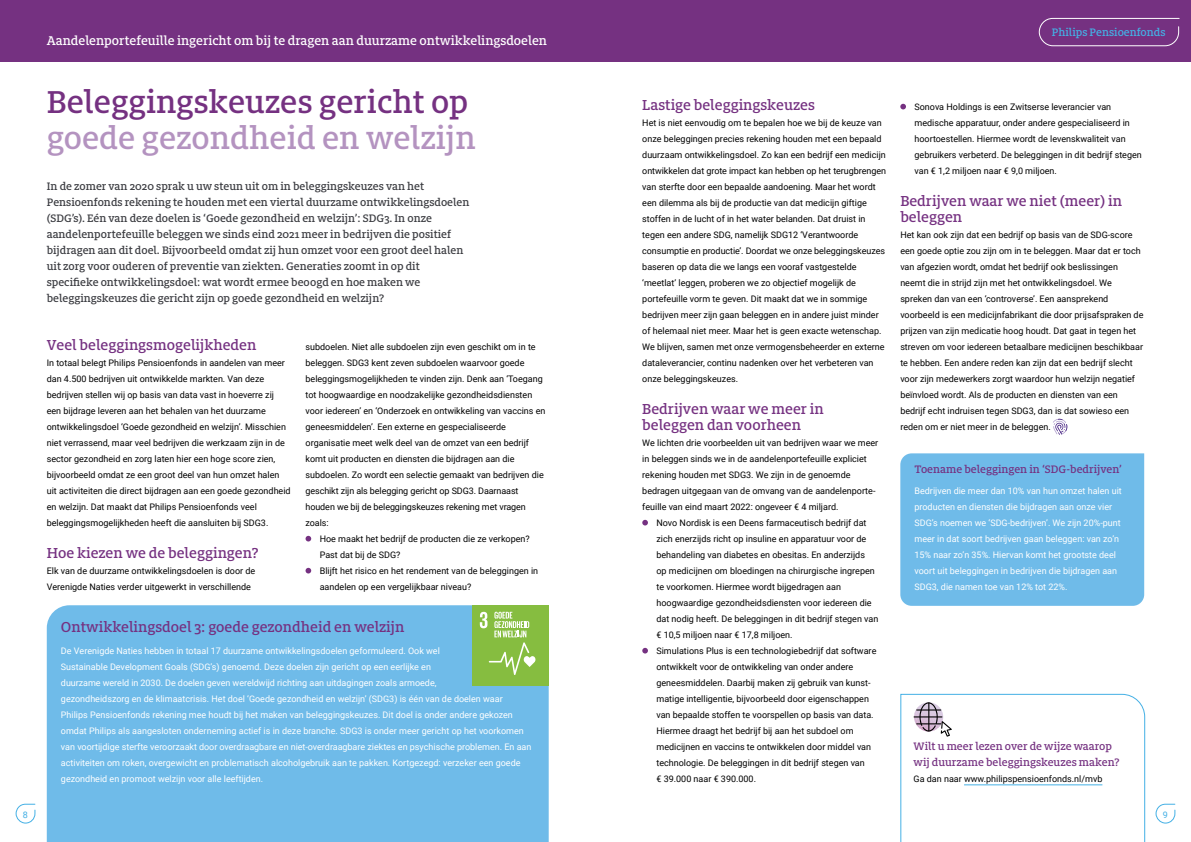
<style>
.page{position:relative;width:1191px;height:842px;background:#fff}
.page>*{position:absolute;margin:0;border:0;box-sizing:border-box;transform-origin:0 0}
.t1{font:500 35px "Milo Slab Pro";color:#753181}
.t2{font:500 35px "Milo Slab Pro";color:#b493c0}
.t3{font:500 16px/16px "Milo Slab Pro";color:#753181}
.t4{font:500 14px "Milo Slab Pro";color:#fff}
.t5{font:500 12px/16px "Milo Slab Pro";color:#3b3c41}
.t6{font:500 12px/16px "Milo Slab Pro";color:#753181}
.t7{font:500 12px "Milo Slab Pro";color:#44b0e5}
.t8{font:9px/16px "Roboto";color:#000}
.t9{font:9px/16px "Roboto";color:#fff}
.t10{font:9px "Roboto";color:#44b0e5}
</style>
<div class="page">
<div style="left:0;top:0;width:595px;height:62px;background:#753181"></div>
<div style="left:595px;top:0;width:596px;height:62px;background:#753181"></div>
<svg style="left:1038px;top:17px;width:142px;height:30px"></svg>
<svg style="left:305px;top:536px;width:6px;height:5px"></svg>
<svg style="left:305px;top:568px;width:6px;height:5px"></svg>
<svg style="left:642px;top:520px;width:6px;height:5px"></svg>
<svg style="left:642px;top:648px;width:6px;height:5px"></svg>
<svg style="left:900px;top:104px;width:6px;height:5px"></svg>
<svg style="left:1053px;top:419px;width:14px;height:16px"></svg>
<div style="left:900px;top:453px;width:244px;height:153px;background:#6fbbe9"></div>
<svg style="left:900px;top:693px;width:245px;height:149px"></svg>
<hr style="left:964px;top:785px;width:138px;height:1px;background:#44b0e5">
<div style="left:47px;top:605px;width:502px;height:237px;background:#6fbbe9"></div>
<div style="left:472px;top:605px;width:77px;height:80px;background:#86bd40"></div>
<svg style="left:480px;top:612px;width:55px;height:63px"></svg>
<svg style="left:15px;top:803px;width:21px;height:21px"></svg>
<svg style="left:1155px;top:803px;width:20px;height:21px"></svg>
<h3 class="t4" style="left:47px;top:32px;width:502px">Aandelenportefeuille ingericht om bij te dragen aan duurzame ontwikkelingsdoelen</h3>
<h1 class="t1" style="left:47px;top:80px;width:423px">Beleggingskeuzes gericht op</h1>
<h1 class="t2" style="left:47px;top:116px;width:430px">goede gezondheid en welzijn</h1>
<p class="t5" style="left:47px;top:178px;width:424px">In de zomer van 2020 sprak u uw steun uit om in beleggingskeuzes van het Pensioenfonds rekening te houden met een viertal duurzame ontwikkelingsdoelen (SDG’s). Eén van deze doelen is ‘Goede gezondheid en welzijn’: SDG3. In onze aandelenportefeuille beleggen we sinds eind 2021 meer in bedrijven die positief bijdragen aan dit doel. Bijvoorbeeld omdat zij hun omzet voor een groot deel halen uit zorg voor ouderen of preventie van ziekten. Generaties zoomt in op dit specifieke ontwikkelingsdoel: wat wordt ermee beoogd en hoe maken we beleggingskeuzes die gericht zijn op goede gezondheid en welzijn?</p>
<h2 class="t3" style="left:47px;top:336px;width:211px">Veel beleggingsmogelijkheden</h2>
<p class="t8" style="left:47px;top:354px;width:245px">In totaal belegt Philips Pensioenfonds in aandelen van meer dan 4.500 bedrijven uit ontwikkelde markten. Van deze bedrijven stellen wij op basis van data vast in hoeverre zij een bijdrage leveren aan het behalen van het duurzame ontwikkelingsdoel ‘Goede gezondheid en welzijn’. Misschien niet verrassend, maar veel bedrijven die werkzaam zijn in de sector gezondheid en zorg laten hier een hoge score zien, bijvoorbeeld omdat ze een groot deel van hun omzet halen uit activiteiten die direct bijdragen aan een goede gezondheid en welzijn. Dat maakt dat Philips Pensioenfonds veel beleggingsmogelijkheden heeft die aansluiten bij SDG3.</p>
<h2 class="t3" style="left:47px;top:544px;width:213px">Hoe kiezen we de beleggingen?</h2>
<p class="t8" style="left:47px;top:562px;width:210px">Elk van de duurzame ontwikkelingsdoelen is door de<br>Verenigde Naties verder uitgewerkt in verschillende</p>
<p class="t8" style="left:305px;top:338px;width:232px">subdoelen. Niet alle subdoelen zijn even geschikt om in te</p>
<p class="t8" style="left:305px;top:354px;width:220px">beleggen. SDG3 kent zeven subdoelen waarvoor goede</p>
<p class="t8" style="left:305px;top:370px;width:239px">beleggingsmogelijkheden te vinden zijn. Denk aan ‘Toegang</p>
<p class="t8" style="left:305px;top:386px;width:228px">tot hoogwaardige en noodzakelijke gezondheidsdiensten</p>
<p class="t8" style="left:305px;top:402px;width:241px">voor iedereen’ en ‘Onderzoek en ontwikkeling van vaccins en</p>
<p class="t8" style="left:305px;top:418px;width:202px">geneesmiddelen’. Een externe en gespecialiseerde</p>
<p class="t8" style="left:305px;top:434px;width:225px">organisatie meet welk deel van de omzet van een bedrijf</p>
<p class="t8" style="left:305px;top:450px;width:210px">komt uit producten en diensten die bijdragen aan die</p>
<p class="t8" style="left:305px;top:466px;width:240px">subdoelen. Zo wordt een selectie gemaakt van bedrijven die</p>
<p class="t8" style="left:305px;top:482px;width:214px">geschikt zijn als belegging gericht op SDG3. Daarnaast</p>
<p class="t8" style="left:305px;top:498px;width:222px">houden we bij de beleggingskeuzes rekening met vragen</p>
<p class="t8" style="left:305px;top:514px;width:24px">zoals:</p>
<p class="t8" style="left:320px;top:530px;width:211px">Hoe maakt het bedrijf de producten die ze verkopen?</p>
<p class="t8" style="left:320px;top:546px;width:82px">Past dat bij de SDG?</p>
<p class="t8" style="left:320px;top:562px;width:220px">Blijft het risico en het rendement van de beleggingen in</p>
<p class="t8" style="left:320px;top:578px;width:153px">aandelen op een vergelijkbaar niveau?</p>
<h2 class="t3" style="left:61px;top:618px;width:345px">Ontwikkelingsdoel 3: goede gezondheid en welzijn</h2>
<p class="t9" style="left:61px;top:642px;width:472px">De Verenigde Naties hebben in totaal 17 duurzame ontwikkelingsdoelen geformuleerd. Ook wel<br>Sustainable Development Goals (SDG’s) genoemd. Deze doelen zijn gericht op een eerlijke en<br>duurzame wereld in 2030. De doelen geven wereldwijd richting aan uitdagingen zoals armoede,<br>gezondheidszorg en de klimaatcrisis. Het doel ‘Goede gezondheid en welzijn’ (SDG3) is één van de doelen waar Philips Pensioenfonds rekening mee houdt bij het maken van beleggingskeuzes. Dit doel is onder andere gekozen omdat Philips als aangesloten onderneming actief is in deze branche. SDG3 is onder meer gericht op het voorkomen van voortijdige sterfte veroorzaakt door overdraagbare en niet-overdraagbare ziektes en psychische problemen. En aan activiteiten om roken, overgewicht en problematisch alcoholgebruik aan te pakken. Kortgezegd: verzeker een goede gezondheid en promoot welzijn voor alle leeftijden.</p>
<h3 class="t7" style="left:1052px;top:25px;width:115px">Philips Pensioenfonds</h3>
<h2 class="t3" style="left:642px;top:96px;width:174px">Lastige beleggingskeuzes</h2>
<p class="t8" style="left:642px;top:114px;width:245px">Het is niet eenvoudig om te bepalen hoe we bij de keuze van onze beleggingen precies rekening houden met een bepaald duurzaam ontwikkelingsdoel. Zo kan een bedrijf een medicijn ontwikkelen dat grote impact kan hebben op het terugbrengen van sterfte door een bepaalde aandoening. Maar het wordt een dilemma als bij de productie van dat medicijn giftige stoffen in de lucht of in het water belanden. Dat druist in tegen een andere SDG, namelijk SDG12 ‘Verantwoorde consumptie en productie’. Doordat we onze beleggingskeuzes baseren op data die we langs een vooraf vastgestelde ‘meetlat’ leggen, proberen we zo objectief mogelijk de portefeuille vorm te geven. Dit maakt dat we in sommige bedrijven meer zijn gaan beleggen en in andere juist minder of helemaal niet meer. Maar het is geen exacte wetenschap.<br>We blijven, samen met onze vermogensbeheerder en externe dataleverancier, continu nadenken over het verbeteren van onze beleggingskeuzes.</p>
<h2 class="t3" style="left:642px;top:400px;width:183px">Bedrijven waar we meer in beleggen dan voorheen</h2>
<p class="t8" style="left:642px;top:434px;width:237px">We lichten drie voorbeelden uit van bedrijven waar we meer in beleggen sinds we in de aandelenportefeuille expliciet rekening houden met SDG3. We zijn in de genoemde bedragen uitgegaan van de omvang van de aandelenporte&shy;feuille van eind maart 2022: ongeveer € 4 miljard.</p>
<p class="t8" style="left:656px;top:514px;width:223px">Novo Nordisk is een Deens farmaceutisch bedrijf dat zich enerzijds richt op insuline en apparatuur voor de behandeling van diabetes en obesitas. En anderzijds<br>op medicijnen om bloedingen na chirurgische ingrepen te voorkomen. Hiermee wordt bijgedragen aan hoogwaardige gezondheidsdiensten voor iedereen die dat nodig heeft. De beleggingen in dit bedrijf stegen van € 10,5 miljoen naar € 17,8 miljoen.<br>Simulations Plus is een technologiebedrijf dat software ontwikkelt voor de ontwikkeling van onder andere geneesmiddelen. Daarbij maken zij gebruik van kunst&shy;matige intelligentie, bijvoorbeeld door eigenschappen van bepaalde stoffen te voorspellen op basis van data.<br>Hiermee draagt het bedrijf bij aan het subdoel om medicijnen en vaccins te ontwikkelen door middel van technologie. De beleggingen in dit bedrijf stegen van<br>€ 39.000 naar € 390.000.</p>
<p class="t8" style="left:914px;top:98px;width:229px">Sonova Holdings is een Zwitserse leverancier van medische apparatuur, onder andere gespecialiseerd in hoortoestellen. Hiermee wordt de levenskwaliteit van gebruikers verbeterd. De beleggingen in dit bedrijf stegen van € 1,2 miljoen naar € 9,0 miljoen.</p>
<h2 class="t3" style="left:900px;top:192px;width:223px">Bedrijven waar we niet (meer) in beleggen</h2>
<p class="t8" style="left:900px;top:226px;width:245px">Het kan ook zijn dat een bedrijf op basis van de SDG-score een goede optie zou zijn om in te beleggen. Maar dat er toch van afgezien wordt, omdat het bedrijf ook beslissingen neemt die in strijd zijn met het ontwikkelingsdoel. We spreken dan van een ‘controverse’. Een aansprekend voorbeeld is een medicijnfabrikant die door prijsafspraken de prijzen van zijn medicatie hoog houdt. Dat gaat in tegen het streven om voor iedereen betaalbare medicijnen beschikbaar te hebben. Een andere reden kan zijn dat een bedrijf slecht voor zijn medewerkers zorgt waardoor hun welzijn negatief beïnvloed wordt. Als de producten en diensten van een bedrijf echt indruisen tegen SDG3, dan is dat sowieso een reden om er niet meer in de beleggen.</p>
<h3 class="t6" style="left:914px;top:461px;width:209px">Toename beleggingen in ‘SDG-bedrijven’</h3>
<p class="t9" style="left:914px;top:482px;width:209px">Bedrijven die meer dan 10% van hun omzet halen uit producten en diensten die bijdragen aan onze vier SDG’s noemen we ‘SDG-bedrijven’. We zijn 20%-punt meer in dat soort bedrijven gaan beleggen: van zo’n 15% naar zo’n 35%. Hiervan komt het grootste deel voort uit beleggingen in bedrijven die bijdragen aan SDG3, die namen toe van 12% tot 22%.</p>
<h3 class="t6" style="left:913px;top:738px;width:207px">Wilt u meer lezen over de wijze waarop wij duurzame beleggingskeuzes maken?</h3>
<p class="t8" style="left:913px;top:770px;width:190px">Ga dan naar www.philipspensioenfonds.nl/mvb</p>
<p class="t10" style="left:23px;top:808px;width:7px">8</p>
<p class="t10" style="left:1163px;top:808px;width:7px">9</p>
</div>
